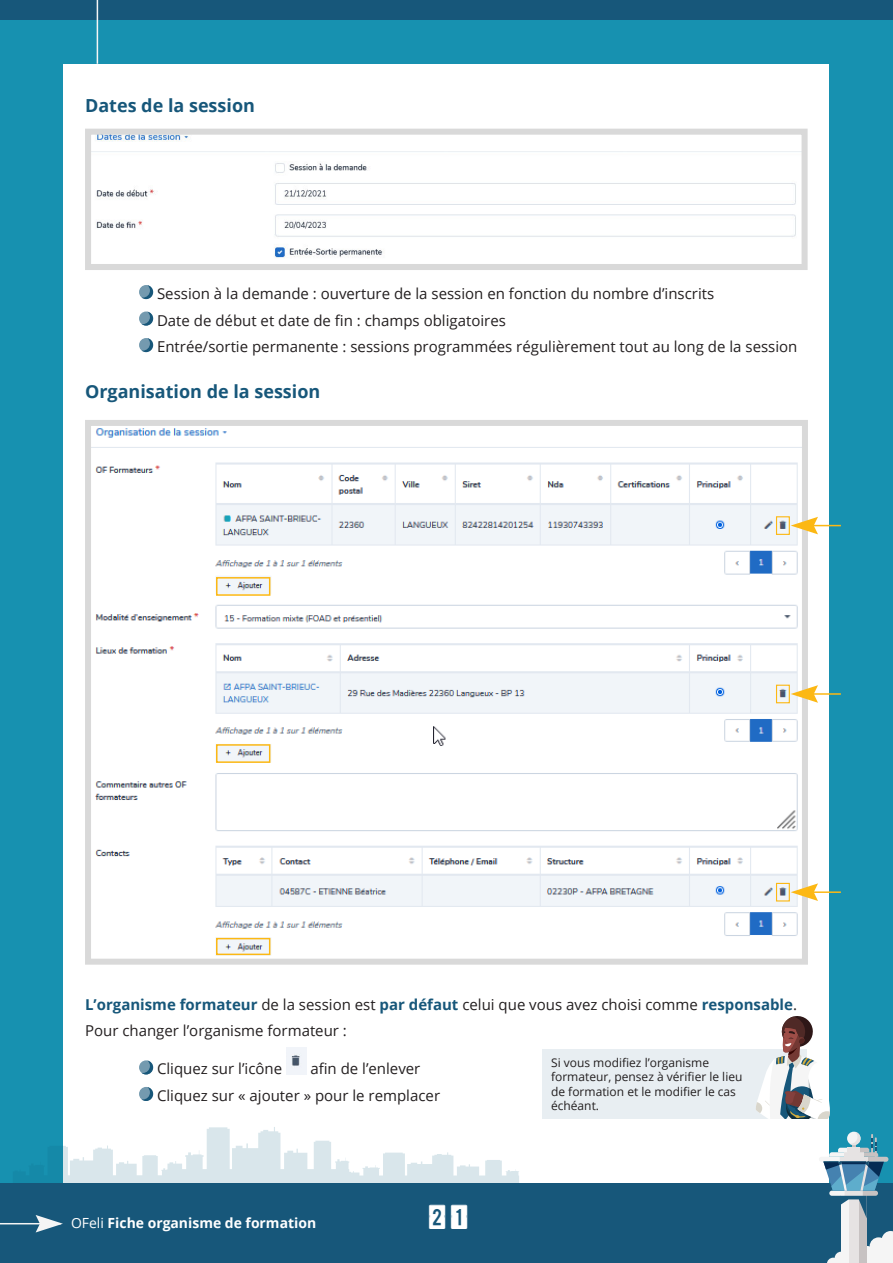
<style>
.page{position:relative;width:893px;height:1263px;background:#1791b0}
.page>*{position:absolute;margin:0;border:0;box-sizing:border-box;transform-origin:0 0}
.t1{font:31.5px "calendarnotetfb";color:#fff}
.t2{font:700 18px "Open Sans";color:#17577a}
.t3{font:15px/26.5px "Open Sans";color:#231f20}
.t4{font:700 13.95px "Open Sans";color:#fff}
.t5{font:12px/14.4px "Open Sans";color:#231f20}
.s1{font-weight:700;color:#17577a}
.s2{font-weight:400}
</style>
<div class="page">
<div style="left:0;top:0;width:893px;height:20px;background:#17577a"></div>
<div style="left:64px;top:64px;width:765px;height:1135px;background:#fff"></div>
<hr style="left:97px;top:0;width:1px;height:64px;background:#f5f5f5">
<svg style="left:13px;top:1127px;width:506px;height:57px"></svg>
<div style="left:0;top:1184px;width:893px;height:79px;background:#17577a"></div>
<hr style="left:0;top:1223px;width:61px;height:1px;background:#f5f5f5">
<svg style="left:36px;top:1215px;width:27px;height:17px"></svg>
<svg style="left:827px;top:1231px;width:66px;height:32px"></svg>
<div style="left:848px;top:1196px;width:11px;height:67px;background:#e6e3e3"></div>
<div style="left:859px;top:1196px;width:8px;height:67px;background:#c7c2c2"></div>
<div style="left:841px;top:1196px;width:7px;height:67px;background:#f5f5f5"></div>
<svg style="left:819px;top:1132px;width:69px;height:86px"></svg>
<div style="left:139px;top:285px;width:14px;height:14px;background:#749aaf;border-radius:50%"></div>
<svg style="left:142px;top:285px;width:11px;height:14px"></svg>
<svg style="left:139px;top:311px;width:14px;height:15px"></svg>
<svg style="left:142px;top:312px;width:11px;height:14px"></svg>
<div style="left:139px;top:338px;width:14px;height:14px;background:#749aaf;border-radius:50%"></div>
<svg style="left:142px;top:338px;width:11px;height:14px"></svg>
<svg style="left:92px;top:136px;width:709px;height:122px"></svg>
<div style="left:85px;top:129px;width:723px;height:141px;border:6px solid #d9d9d9"></div>
<div style="left:139px;top:1060px;width:14px;height:14px;background:#749aaf;border-radius:50%"></div>
<svg style="left:142px;top:1060px;width:11px;height:14px"></svg>
<svg style="left:286px;top:1048px;width:20px;height:26px"></svg>
<div style="left:139px;top:1087px;width:14px;height:14px;background:#749aaf;border-radius:50%"></div>
<svg style="left:142px;top:1087px;width:11px;height:14px"></svg>
<img style="left:92px;top:428px;width:709px;height:528px">
<div style="left:85px;top:420px;width:723px;height:545px;border:6px solid #d9d9d9"></div>
<div style="left:543px;top:1049px;width:264px;height:69px;background:#e8eef2"></div>
<svg style="left:756px;top:1016px;width:74px;height:102px"></svg>
<div style="left:216px;top:577px;width:54px;height:19px;border:2px solid #fcb814"></div>
<div style="left:216px;top:744px;width:54px;height:19px;border:2px solid #fcb814"></div>
<div style="left:216px;top:938px;width:54px;height:17px;border:2px solid #fcb814"></div>
<div style="left:776px;top:516px;width:14px;height:19px;border:1px solid #fcb814"></div>
<div style="left:776px;top:685px;width:14px;height:18px;border:1px solid #fcb814"></div>
<div style="left:776px;top:883px;width:14px;height:18px;border:1px solid #fcb814"></div>
<hr style="left:797px;top:525px;width:44px;height:1px;background:#fcb814">
<svg style="left:791px;top:517px;width:27px;height:17px"></svg>
<hr style="left:797px;top:693px;width:44px;height:2px;background:#fcb814">
<svg style="left:791px;top:685px;width:27px;height:18px"></svg>
<hr style="left:797px;top:891px;width:44px;height:2px;background:#fcb814">
<svg style="left:791px;top:883px;width:27px;height:18px"></svg>
<p class="t2" style="left:85px;top:98px;width:171px">Dates de la session</p>
<p class="t3" style="left:157px;top:282px;width:642px">Session à la demande : ouverture de la session en fonction du nombre d’inscrits<br>Date de début et date de fin : champs obligatoires<br>Entrée/sortie permanente : sessions programmées régulièrement tout au long de la session</p>
<p class="t2" style="left:85px;top:384px;width:237px">Organisation de la session</p>
<p class="t3" style="left:85px;top:992px;width:713px"><span class="s1">L’organisme formateur</span> de la session est <span class="s1">par défaut</span> celui que vous avez choisi comme <span class="s1">responsable</span>.<br>Pour changer l’organisme formateur :</p>
<p class="t3" style="left:157px;top:1057px;width:127px">Cliquez sur l’icône</p>
<p class="t3" style="left:157px;top:1055px;width:285px;text-indent:153px">afin de l’enlever<br>Cliquez sur « ajouter » pour le remplacer</p>
<p class="t5" style="left:551px;top:1055px;width:193px">Si vous modifiez l’organisme formateur, pensez à vérifier le lieu de formation et le modifier le cas échéant.</p>
<p class="t4" style="left:71px;top:1217px;width:247px"><span class="s2">OFeli</span> Fiche organisme de formation</p>
<h1 class="t1" style="left:428px;top:1200px;width:44px">21</h1>
</div>
